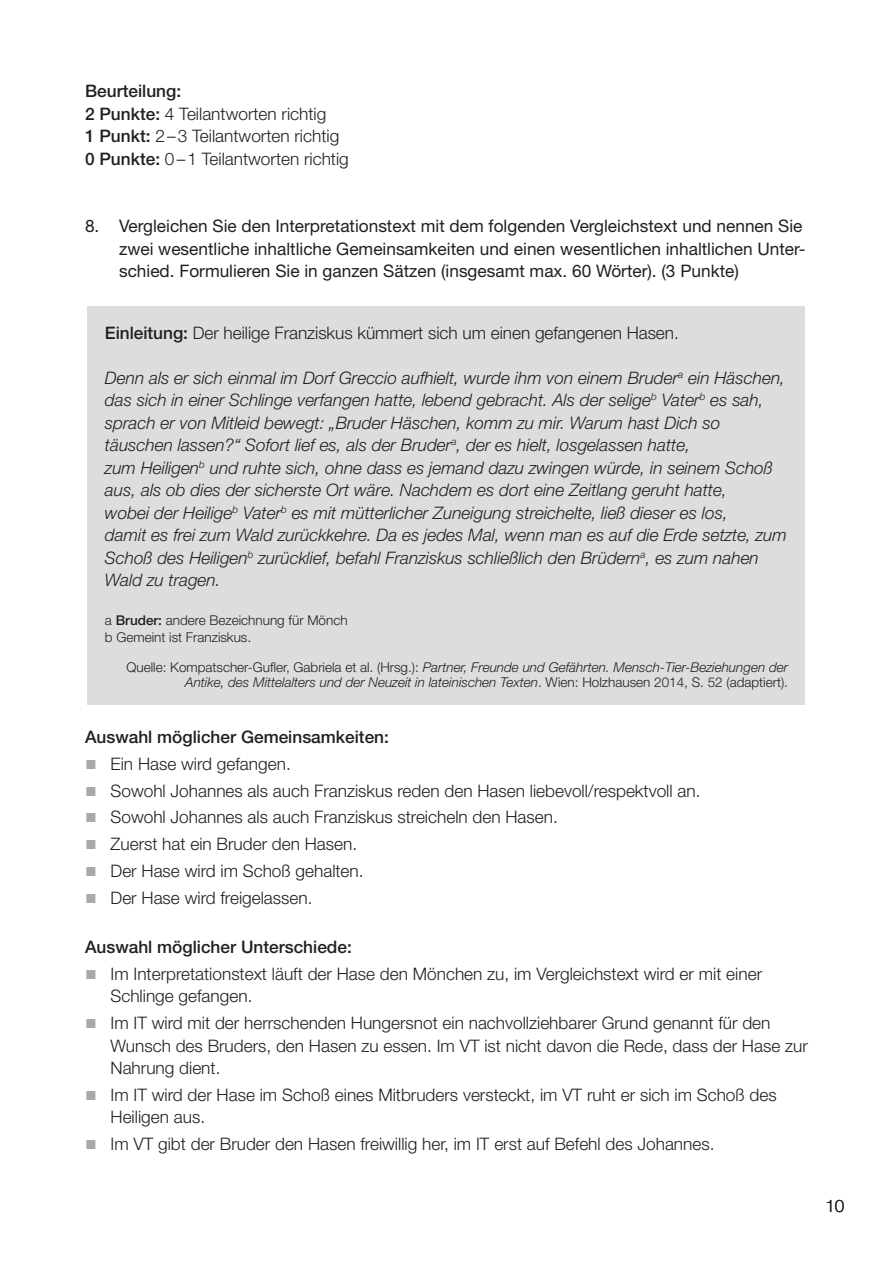
<style>
.page{position:relative;width:893px;height:1263px;background:#fff}
.page>*{position:absolute;margin:0;border:0;box-sizing:border-box;transform-origin:0 0}
.t1{font:300 17.25px/22.5px "Helvetica Neue LT Std";color:#231f20}
.t2{font:italic 300 17.25px/22.5px "Helvetica Neue LT Std";color:#231f20}
.t3{font:17.25px/22.5px "Helvetica Neue LT Std";color:#231f20}
.t4{font:500 17.25px "Helvetica Neue LT Std";color:#231f20}
.t5{font:italic 300 13.5px/15px "Helvetica Neue LT Std";color:#231f20;text-align:right}
.t6{font:300 13.5px/16.5px "Helvetica Neue LT Std";color:#231f20}
.s1{font-weight:500}
.s2{font-style:normal}
.s3{font-family:"Arial";font-weight:400;font-size:19.5px;color:#a8a9ad}
</style>
<div class="page">
<div style="left:88px;top:306px;width:717px;height:398px;background:#dcdddf"></div>
<p class="t1" style="left:85px;top:80px;width:265px"><span class="s1">Beurteilung:<br>2 Punkte:</span> 4 Teilantworten richtig<br><span class="s1">1 Punkt:</span> 2–3 Teilantworten richtig<br><span class="s1">0 Punkte:</span> 0–1 Teilantworten richtig</p>
<p class="t3" style="left:119px;top:215px;width:688px;text-indent:-34px">8. Vergleichen Sie den Interpretationstext mit dem folgenden Vergleichstext und nennen Sie zwei wesentliche inhaltliche Gemeinsamkeiten und einen wesentlichen inhaltlichen Unter&shy;schied. Formulieren Sie in ganzen Sätzen (insgesamt max. 60 Wörter). (3 Punkte)</p>
<p class="t1" style="left:105px;top:322px;width:575px"><span class="s1">Einleitung:</span> Der heilige Franziskus kümmert sich um einen gefangenen Hasen.</p>
<p class="t2" style="left:105px;top:366px;width:683px">Denn als er sich einmal im Dorf Greccio aufhielt, wurde ihm von einem Bruder<sup>a</sup> ein Häschen, das sich in einer Schlinge verfangen hatte, lebend gebracht. Als der selige<sup>b</sup> Vater<sup>b</sup> es sah, sprach er von Mitleid bewegt: „Bruder Häschen, komm zu mir. Warum hast Dich so täuschen lassen?“ Sofort lief es, als der Bruder<sup>a</sup>, der es hielt, losgelassen hatte,<br>zum Heiligen<sup>b</sup> und ruhte sich, ohne dass es jemand dazu zwingen würde, in seinem Schoß aus, als ob dies der sicherste Ort wäre. Nachdem es dort eine Zeitlang geruht hatte,<br>wobei der Heilige<sup>b</sup> Vater<sup>b</sup> es mit mütterlicher Zuneigung streichelte, ließ dieser es los,<br>damit es frei zum Wald zurückkehre. Da es jedes Mal, wenn man es auf die Erde setzte, zum Schoß des Heiligen<sup>b</sup> zurücklief, befahl Franziskus schließlich den Brüdern<sup>a</sup>, es zum nahen Wald zu tragen.</p>
<p class="t6" style="left:105px;top:612px;width:244px">a <span class="s1">Bruder:</span> andere Bezeichnung für Mönch b Gemeint ist Franziskus.</p>
<p class="t5" style="left:127px;top:659px;width:663px"><span class="s2">Quelle: Kompatscher-Gufler, Gabriela et al. (Hrsg.):</span> Partner, Freunde und Gefährten. Mensch-Tier-Beziehungen der<br>Antike, des Mittelalters und der Neuzeit in lateinischen Texten<span class="s2">. Wien: Holzhausen 2014, S. 52 (adaptiert).</span></p>
<p class="t4" style="left:85px;top:727px;width:305px">Auswahl möglicher Gemeinsamkeiten:</p>
<p class="t1" style="left:85px;top:752px;width:207px"><span class="s3">■</span> Ein Hase wird gefangen.</p>
<p class="t1" style="left:85px;top:779px;width:617px"><span class="s3">■</span> Sowohl Johannes als auch Franziskus reden den Hasen liebevoll/respektvoll an.</p>
<p class="t1" style="left:85px;top:806px;width:474px"><span class="s3">■</span> Sowohl Johannes als auch Franziskus streicheln den Hasen.</p>
<p class="t1" style="left:85px;top:832px;width:274px"><span class="s3">■</span> Zuerst hat ein Bruder den Hasen.</p>
<p class="t1" style="left:85px;top:859px;width:280px"><span class="s3">■</span> Der Hase wird im Schoß gehalten.</p>
<p class="t1" style="left:85px;top:886px;width:229px"><span class="s3">■</span> Der Hase wird freigelassen.</p>
<p class="t4" style="left:85px;top:936px;width:268px">Auswahl möglicher Unterschiede:</p>
<p class="t1" style="left:111px;top:962px;width:653px;text-indent:-26px"><span class="s3">■</span> Im Interpretationstext läuft der Hase den Mönchen zu, im Vergleichstext wird er mit einer<br>Schlinge gefangen.</p>
<p class="t1" style="left:111px;top:1011px;width:699px;text-indent:-26px"><span class="s3">■</span> Im IT wird mit der herrschenden Hungersnot ein nachvollziehbarer Grund genannt für den<br>Wunsch des Bruders, den Hasen zu essen. Im VT ist nicht davon die Rede, dass der Hase zur<br>Nahrung dient.</p>
<p class="t1" style="left:111px;top:1083px;width:668px;text-indent:-26px"><span class="s3">■</span> Im IT wird der Hase im Schoß eines Mitbruders versteckt, im VT ruht er sich im Schoß des<br>Heiligen aus.</p>
<p class="t1" style="left:85px;top:1132px;width:631px"><span class="s3">■</span> Im VT gibt der Bruder den Hasen freiwillig her, im IT erst auf Befehl des Johannes.</p>
<p class="t1" style="left:825px;top:1194px;width:21px">10</p>
</div>
